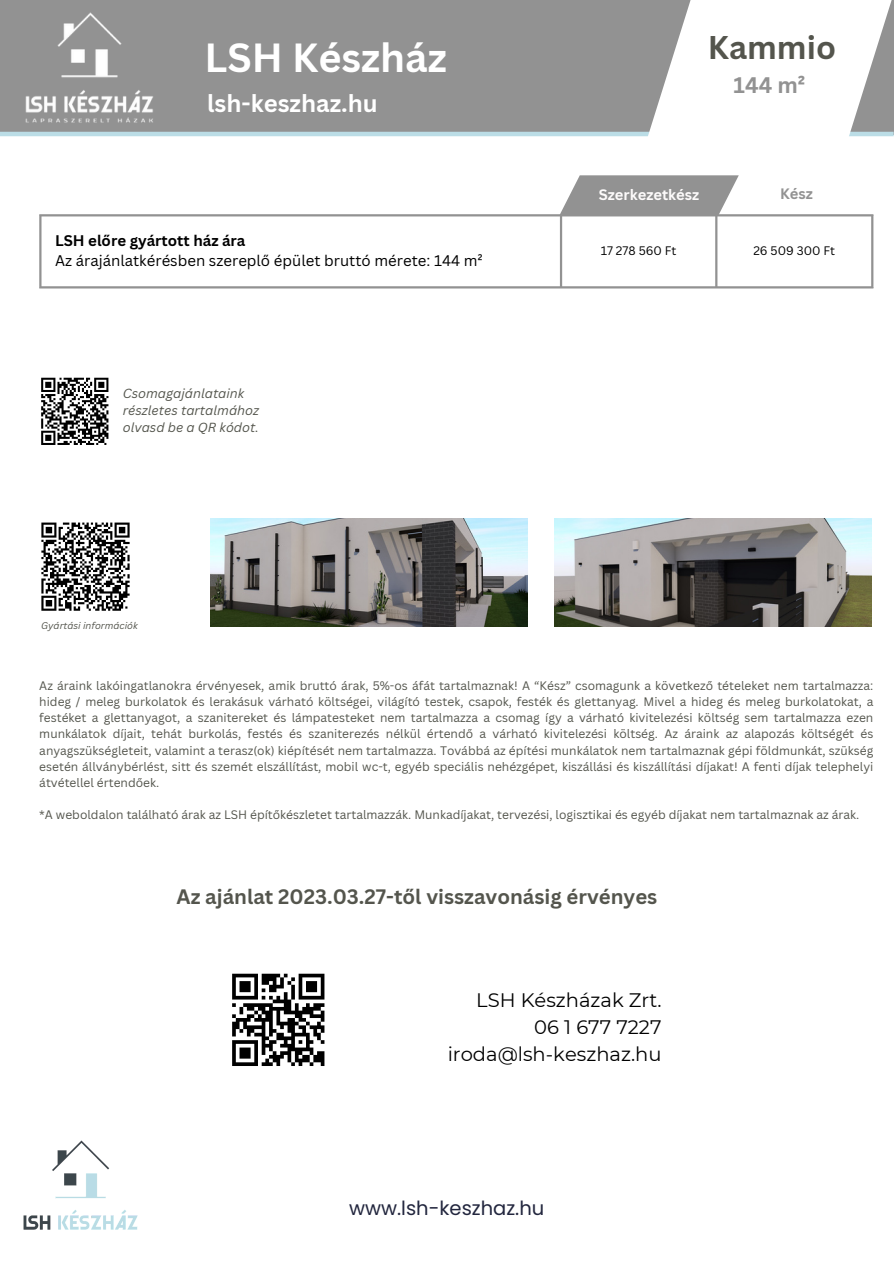
<style>
.page{position:relative;width:894px;height:1264px;background:#fff}
.page>*{position:absolute;margin:0;border:0;box-sizing:border-box;transform-origin:0 0}
.t1{font:700 39.6px "Canva Sans";color:#fff}
.t2{font:700 31.95px "Canva Sans";color:#54554d}
.t3{font:700 23.85px "Canva Sans";color:#fff}
.t4{font:700 21.9px "Canva Sans";color:#929292}
.t5{font:700 20.4px "Canva Sans";color:#54554d}
.t6{font:19.5px/27px "Montserrat";color:#000;text-align:right}
.t7{font:19.5px "Poppins";color:#22263e}
.t8{font:15px "Canva Sans";color:#000}
.t9{font:700 15px "Canva Sans";color:#000}
.t10{font:700 14.7px "Canva Sans";color:#fdfbfb}
.t11{font:700 14.7px "Canva Sans";color:#929292}
.t12{font:italic 12.75px/17.1px "Canva Sans";color:#54554d}
.t13{font:12px/16px "Canva Sans";color:#54554d;text-align:justify}
.t14{font:12px "Canva Sans";color:#000}
.t15{font:italic 9.45px "Canva Sans";color:#54554d}
</style>
<div class="page">
<div style="left:0;top:0;width:893px;height:134px;background:#929292"></div>
<img style="left:25px;top:12px;width:128px;height:111px">
<hr style="left:0;top:132px;width:893px;height:4px;background:#bbdde6">
<svg style="left:644px;top:0;width:249px;height:137px;fill:#fff"></svg>
<svg style="left:560px;top:175px;width:178px;height:39px;background:#9e9e9e"></svg>
<hr style="left:39px;top:216px;width:2px;height:70px;background:#929292">
<hr style="left:559px;top:216px;width:3px;height:70px;background:#929292">
<hr style="left:715px;top:216px;width:2px;height:70px;background:#929292">
<hr style="left:870px;top:216px;width:3px;height:70px;background:#929292">
<hr style="left:39px;top:214px;width:834px;height:2px;background:#929292">
<hr style="left:39px;top:286px;width:834px;height:2px;background:#929292">
<img style="left:211px;top:518px;width:316px;height:108px">
<svg style="left:232px;top:973px;width:92px;height:92px"></svg>
<img style="left:23px;top:1140px;width:115px;height:90px">
<svg style="left:41px;top:377px;width:68px;height:68px"></svg>
<svg style="left:41px;top:522px;width:89px;height:89px"></svg>
<img style="left:554px;top:519px;width:316px;height:108px">
<p class="t1" style="left:204px;top:30px;width:244px">LSH Készház</p>
<p class="t3" style="left:207px;top:87px;width:172px">lsh-keszhaz.hu</p>
<h1 class="t9" style="left:55px;top:230px;width:192px">LSH előre gyártott ház ára</h1>
<h3 class="t8" style="left:55px;top:250px;width:429px">Az árajánlatkérésben szereplő épület bruttó mérete: 144 m²</h3>
<p class="t12" style="left:123px;top:384px;width:123px">Csomagajánlataink</p>
<p class="t12" style="left:123px;top:401px;width:138px">részletes tartalmához olvasd be a QR kódot.</p>
<p class="t15" style="left:41px;top:619px;width:98px">Gyártási információk</p>
<h4 class="t2" style="left:707px;top:25px;width:129px">Kammio</h4>
<p class="t4" style="left:733px;top:70px;width:73px">144 m²</p>
<p class="t10" style="left:598px;top:184px;width:102px">Szerkezetkész</p>
<p class="t11" style="left:779px;top:183px;width:34px">Kész</p>
<h2 class="t14" style="left:600px;top:242px;width:77px">17 278 560 Ft</h2>
<h3 class="t14" style="left:753px;top:242px;width:83px">26 509 300 Ft</h3>
<p class="t13" style="left:39px;top:677px;width:835px">Az áraink lakóingatlanokra érvényesek, amik bruttó árak, 5%-os áfát tartalmaznak! A “Kész” csomagunk a következő tételeket nem tartalmazza: hideg / meleg burkolatok és lerakásuk várható költségei, világító testek, csapok, festék és glettanyag. Mivel a hideg és meleg burkolatokat, a festéket a glettanyagot, a szanitereket és lámpatesteket nem tartalmazza a csomag így a várható kivitelezési költség sem tartalmazza ezen munkálatok díjait, tehát burkolás, festés és szaniterezés nélkül értendő a várható kivitelezési költség. Az áraink az alapozás költségét és anyagszükségleteit, valamint a terasz(ok) kiépítését nem tartalmazza. Továbbá az építési munkálatok nem tartalmaznak gépi földmunkát, szükség esetén állványbérlést, sitt és szemét elszállítást, mobil wc-t, egyéb speciális nehézgépet, kiszállási és kiszállítási díjakat! A fenti díjak telephelyi átvétellel értendőek.</p>
<p class="t13" style="left:39px;top:805px;width:821px">*A weboldalon található árak az LSH építőkészletet tartalmazzák. Munkadíjakat, tervezési, logisztikai és egyéb díjakat nem tartalmaznak az árak.</p>
<p class="t5" style="left:176px;top:881px;width:482px">Az ajánlat 2023.03.27-től visszavonásig érvényes</p>
<p class="t6" style="left:447px;top:986px;width:215px">LSH Készházak Zrt.<br>06 1 677 7227 iroda@lsh-keszhaz.hu</p>
<h6 class="t7" style="left:349px;top:1194px;width:196px">www.lsh-keszhaz.hu</h6>
</div>
